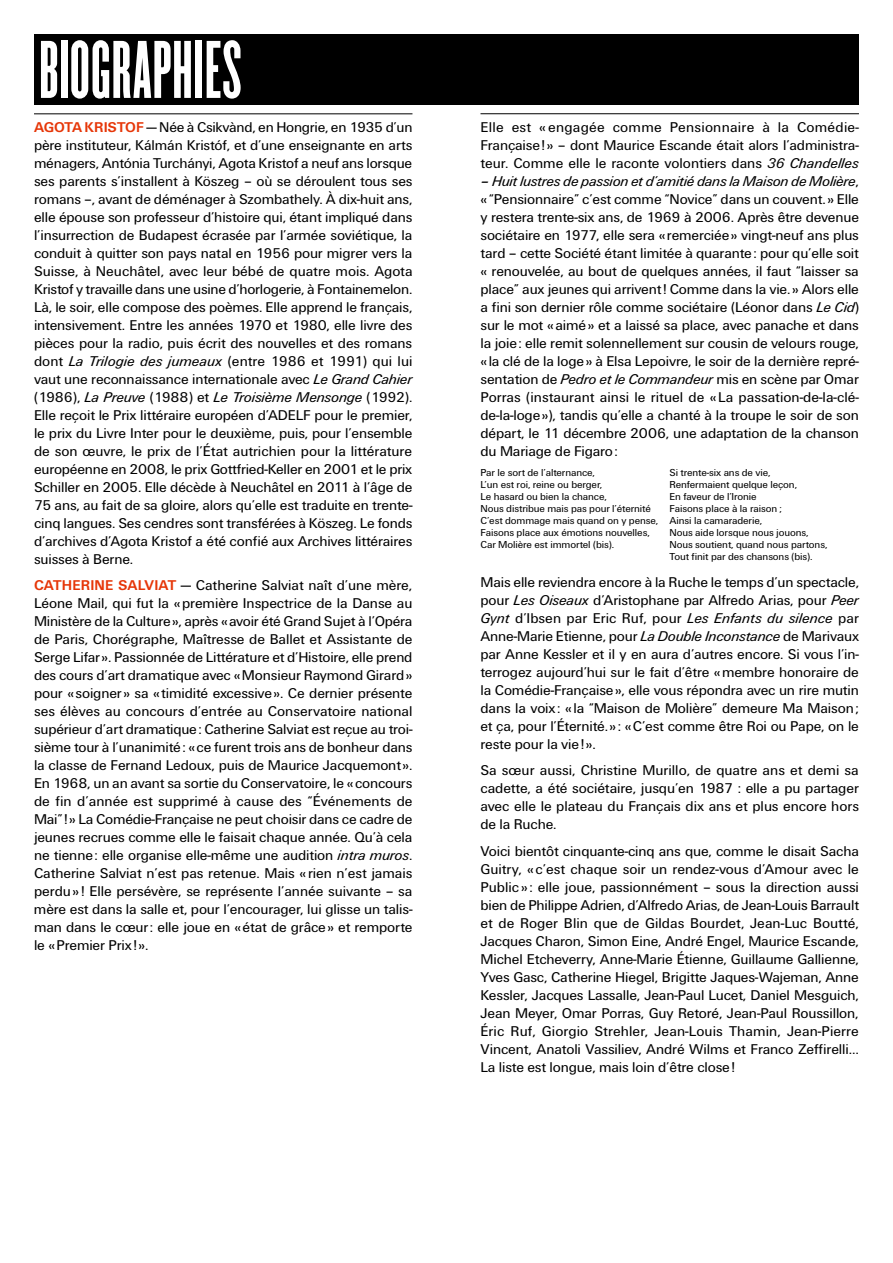
<style>
.page{position:relative;width:893px;height:1263px;background:#fff}
.page>*{position:absolute;margin:0;border:0;box-sizing:border-box;transform-origin:0 0}
.t1{font:71.25px "TKM Champion Bantamweight Accents Bantamweight Accents";letter-spacing:.015em;color:#fff}
.t2{font:14.7px/18px "Unitus T";letter-spacing:-.01em;color:#000;text-align:justify}
.t3{font:10.5px/12px "Unitus T";letter-spacing:-.01em;color:#000}
.s1{font-weight:700;color:#e63608}
.s2{font-style:italic}
</style>
<div class="page">
<div style="left:34px;top:34px;width:825px;height:71px;background:#000"></div>
<hr style="left:34px;top:114px;width:378px;height:1px;background:#000">
<hr style="left:480px;top:113px;width:379px;height:1px;background:#000">
<h1 class="t1" style="left:39px;top:27px;width:204px">BIOGRAPHIES</h1>
<p class="t2" style="left:34px;top:118px;width:380px"><span class="s1">AGOTA KRISTOF</span> — Née à Csikvànd, en Hongrie, en 1935 d’un père instituteur, Kálmán Kristóf, et d’une enseignante en arts ménagers, Antónia Turchányi, Agota Kristof a neuf ans lorsque ses parents s’installent à Köszeg – où se déroulent tous ses romans –, avant de déménager à Szombathely. À dix-huit ans, elle épouse son professeur d’histoire qui, étant impliqué dans l’insurrection de Budapest écrasée par l’armée soviétique, la conduit à quitter son pays natal en 1956 pour migrer vers la Suisse, à Neuchâtel, avec leur bébé de quatre mois. Agota Kristof y travaille dans une usine d’horlogerie, à Fontainemelon.<br>Là, le soir, elle compose des poèmes. Elle apprend le français, intensivement. Entre les années 1970 et 1980, elle livre des pièces pour la radio, puis écrit des nouvelles et des romans dont <span class="s2">La Trilogie des jumeaux</span> (entre 1986 et 1991) qui lui vaut une reconnaissance internationale avec <span class="s2">Le Grand Cahier </span>(1986), <span class="s2">La Preuve</span> (1988) et <span class="s2">Le Troisième Mensonge</span> (1992).<br>Elle reçoit le Prix littéraire européen d’ADELF pour le premier, le prix du Livre Inter pour le deuxième, puis, pour l’ensemble de son œuvre, le prix de l’État autrichien pour la littérature européenne en 2008, le prix Gottfried-Keller en 2001 et le prix Schiller en 2005. Elle décède à Neuchâtel en 2011 à l’âge de 75 ans, au fait de sa gloire, alors qu’elle est traduite en trente&shy;cinq langues. Ses cendres sont transférées à Köszeg. Le fonds d’archives d’Agota Kristof a été confié aux Archives littéraires suisses à Berne.</p>
<p class="t2" style="left:34px;top:576px;width:380px"><span class="s1">CATHERINE SALVIAT</span> — Catherine Salviat naît d’une mère, Léone Mail, qui fut la «première Inspectrice de la Danse au Ministère de la Culture», après «avoir été Grand Sujet à l’Opéra de Paris, Chorégraphe, Maîtresse de Ballet et Assistante de Serge Lifar». Passionnée de Littérature et d’Histoire, elle prend des cours d’art dramatique avec «Monsieur Raymond Girard» pour «soigner» sa «timidité excessive». Ce dernier présente ses élèves au concours d’entrée au Conservatoire national supérieur d’art dramatique: Catherine Salviat est reçue au troi&shy;sième tour à l’unanimité: «ce furent trois ans de bonheur dans la classe de Fernand Ledoux, puis de Maurice Jacquemont».<br>En 1968, un an avant sa sortie du Conservatoire, le «concours de fin d’année est supprimé à cause des “Événements de Mai”!» La Comédie-Française ne peut choisir dans ce cadre de jeunes recrues comme elle le faisait chaque année. Qu’à cela ne tienne: elle organise elle-même une audition <span class="s2">intra muros</span>.<br>Catherine Salviat n’est pas retenue. Mais « rien n’est jamais perdu» ! Elle persévère, se représente l’année suivante – sa mère est dans la salle et, pour l’encourager, lui glisse un talis&shy;man dans le cœur: elle joue en «état de grâce» et remporte le «Premier Prix!».</p>
<p class="t2" style="left:480px;top:118px;width:380px">Elle est « engagée comme Pensionnaire à la Comédie-Française!» – dont Maurice Escande était alors l’administra&shy;teur. Comme elle le raconte volontiers dans <span class="s2">36 Chandelles</span></p>
<p class="t2" style="left:480px;top:172px;width:380px"><span class="s2">– Huit lustres de passion et d’amitié dans la Maison de Molière</span>, «“Pensionnaire” c’est comme “Novice” dans un couvent.» Elle y restera trente-six ans, de 1969 à 2006. Après être devenue sociétaire en 1977, elle sera «remerciée» vingt-neuf ans plus tard – cette Société étant limitée à quarante: pour qu’elle soit « renouvelée, au bout de quelques années, il faut “laisser sa place” aux jeunes qui arrivent! Comme dans la vie.» Alors elle a fini son dernier rôle comme sociétaire (Léonor dans <span class="s2">Le Cid</span>) sur le mot «aimé» et a laissé sa place, avec panache et dans la joie: elle remit solennellement sur cousin de velours rouge, «la clé de la loge» à Elsa Lepoivre, le soir de la dernière repré&shy;sentation de <span class="s2">Pedro et le Commandeur</span> mis en scène par Omar Porras (instaurant ainsi le rituel de «La passation-de-la-clé&shy;de-la-loge»), tandis qu’elle a chanté à la troupe le soir de son départ, le 11 décembre 2006, une adaptation de la chanson du Mariage de Figaro:</p>
<p class="t3" style="left:480px;top:467px;width:116px">Par le sort de l’alternance,</p>
<p class="t3" style="left:669px;top:467px;width:103px">Si trente-six ans de vie,</p>
<p class="t3" style="left:480px;top:479px;width:123px">L’un est roi, reine ou berger,</p>
<p class="t3" style="left:669px;top:479px;width:129px">Renfermaient quelque leçon,</p>
<p class="t3" style="left:480px;top:491px;width:128px">Le hasard ou bien la chance,</p>
<p class="t3" style="left:669px;top:491px;width:89px">En faveur de l’Ironie</p>
<p class="t3" style="left:480px;top:503px;width:172px">Nous distribue mais pas pour l’éternité</p>
<p class="t3" style="left:480px;top:503px;width:303px;text-indent:189px">Faisons place à la raison ;<br>C’est dommage mais quand on y pense, Ainsi la camaraderie,<br>Faisons place aux émotions nouvelles,</p>
<p class="t3" style="left:669px;top:527px;width:140px">Nous aide lorsque nous jouons,</p>
<p class="t3" style="left:480px;top:539px;width:135px">Car Molière est immortel (bis).</p>
<p class="t3" style="left:669px;top:539px;width:159px">Nous soutient, quand nous partons,<br>Tout finit par des chansons (bis).</p>
<p class="t2" style="left:480px;top:573px;width:380px">Mais elle reviendra encore à la Ruche le temps d’un spectacle, pour <span class="s2">Les Oiseaux</span> d’Aristophane par Alfredo Arias, pour <span class="s2">Peer Gynt</span> d’Ibsen par Eric Ruf, pour <span class="s2">Les Enfants du silence</span> par Anne-Marie Etienne, pour <span class="s2">La Double Inconstance</span> de Marivaux par Anne Kessler et il y en aura d’autres encore. Si vous l’in&shy;terrogez aujourd’hui sur le fait d’être «membre honoraire de la Comédie-Française», elle vous répondra avec un rire mutin dans la voix: «la “Maison de Molière” demeure Ma Maison; et ça, pour l’Éternité.»: «C’est comme être Roi ou Pape, on le reste pour la vie!».</p>
<p class="t2" style="left:480px;top:761px;width:380px">Sa sœur aussi, Christine Murillo, de quatre ans et demi sa cadette, a été sociétaire, jusqu’en 1987 : elle a pu partager avec elle le plateau du Français dix ans et plus encore hors de la Ruche.</p>
<p class="t2" style="left:480px;top:842px;width:380px">Voici bientôt cinquante-cinq ans que, comme le disait Sacha Guitry, « c’est chaque soir un rendez-vous d’Amour avec le Public» : elle joue, passionnément – sous la direction aussi bien de Philippe Adrien, d’Alfredo Arias, de Jean-Louis Barrault et de Roger Blin que de Gildas Bourdet, Jean-Luc Boutté, Jacques Charon, Simon Eine, André Engel, Maurice Escande, Michel Etcheverry, Anne-Marie Étienne, Guillaume Gallienne, Yves Gasc, Catherine Hiegel, Brigitte Jaques-Wajeman, Anne Kessler, Jacques Lassalle, Jean-Paul Lucet, Daniel Mesguich, Jean Meyer, Omar Porras, Guy Retoré, Jean-Paul Roussillon, Éric Ruf, Giorgio Strehler, Jean-Louis Thamin, Jean-Pierre Vincent, Anatoli Vassiliev, André Wilms et Franco Zeffirelli… La liste est longue, mais loin d’être close!</p>
</div>
